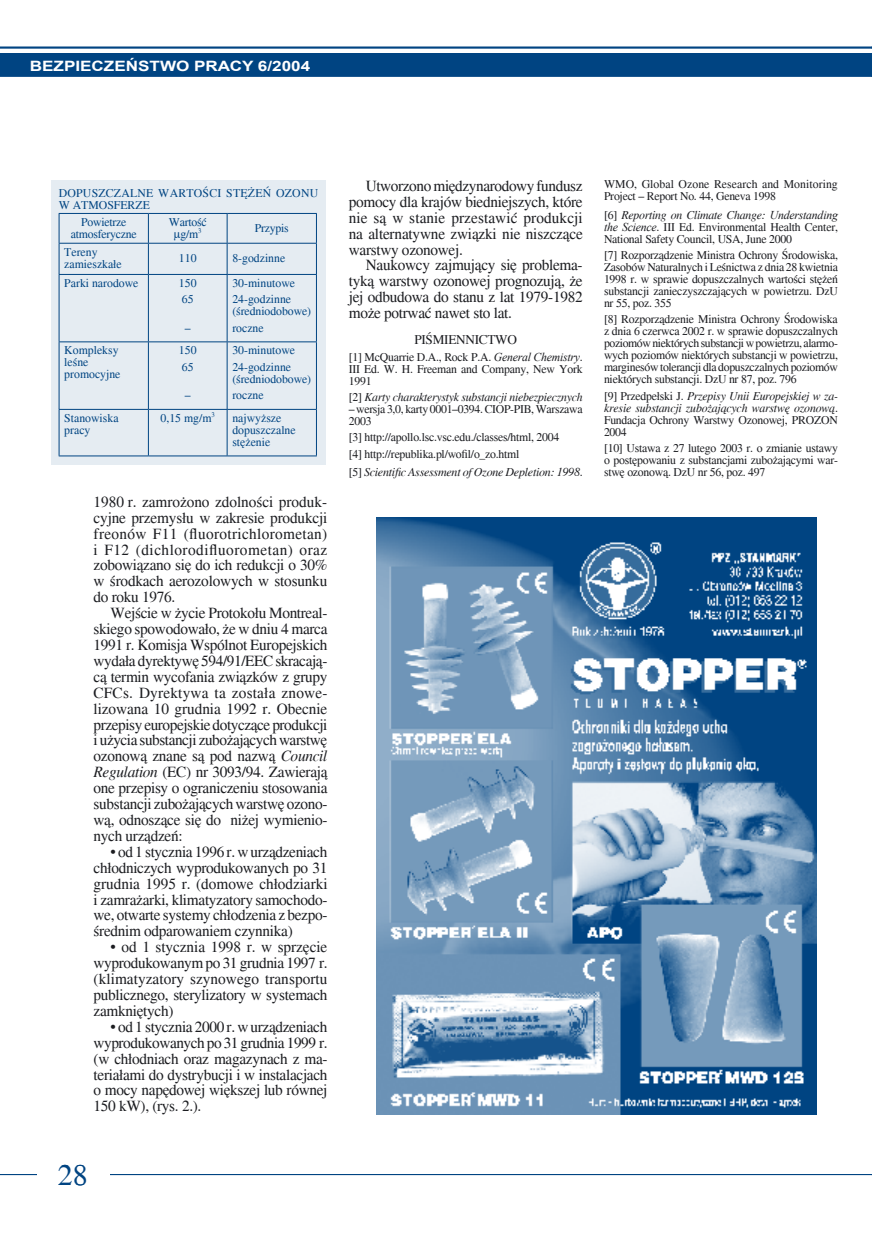
<style>
.page{position:relative;width:872px;height:1255px;background:#fff}
.page>*{position:absolute;margin:0;border:0;box-sizing:border-box;transform-origin:0 0}
.t1{font:30px "Times";color:#004482}
.TEKST_glowny{font:15.6px/15.9px "Times";letter-spacing:-.02em;color:#1b1c20;text-align:justify}
.t2{font:700 14.25px "Arial";color:#fff;scale:1.2 1}
.Pismiennictwo-tytul{font:13.5px "Times";letter-spacing:-.02em;color:#1b1c20}
.piśmiennictwo{font:12px/12px "Times";letter-spacing:-.02em;color:#1b1c20;text-align:justify}
.piśmiennictwo-2{font:italic 12px/12px "Times";letter-spacing:-.02em;color:#1b1c20;text-align:justify}
.tabela_8_8{font:12px/12px "Times";color:#004482}
.piśmiennictwo-3{font:12px/12px "Times";letter-spacing:.005em;color:#1b1c20}
.tabela_tytul{font:12px/12px "Times";letter-spacing:.02em;color:#004482}
.tabela_głowka_jasna{font:12px/12px "Times";letter-spacing:-.02em;color:#004482;text-align:center}
.s1{font-style:italic}
.s2{font-family:"Times New Roman";font-style:italic}
.s3{font-style:normal}
</style>
<div class="page">
<svg style="left:0;top:48px;width:872px;height:28px;background:#276095"></svg>
<hr style="left:0;top:47px;width:872px;height:1px;background:#004482">
<hr style="left:0;top:1174px;width:872px;height:1px;background:#004482">
<div style="left:37px;top:1166px;width:72px;height:17px;background:#fff"></div>
<div style="left:51px;top:180px;width:275px;height:285px;background:#e5ecf2"></div>
<hr style="left:59px;top:213px;width:89px;height:1px;background:#004482">
<svg style="left:59px;top:214px;width:1px;height:29px"></svg>
<hr style="left:148px;top:213px;width:79px;height:1px;background:#004482">
<svg style="left:148px;top:214px;width:1px;height:29px"></svg>
<hr style="left:227px;top:213px;width:90px;height:1px;background:#004482">
<svg style="left:227px;top:214px;width:1px;height:29px"></svg>
<svg style="left:316px;top:214px;width:1px;height:29px"></svg>
<hr style="left:59px;top:243px;width:89px;height:1px;background:#004482">
<hr style="left:59px;top:243px;width:1px;height:31px;background:#004482">
<hr style="left:148px;top:243px;width:79px;height:1px;background:#004482">
<hr style="left:148px;top:243px;width:1px;height:31px;background:#004482">
<hr style="left:227px;top:243px;width:90px;height:1px;background:#004482">
<hr style="left:227px;top:243px;width:1px;height:31px;background:#004482">
<hr style="left:316px;top:243px;width:1px;height:31px;background:#004482">
<hr style="left:59px;top:274px;width:89px;height:1px;background:#004482">
<hr style="left:59px;top:275px;width:1px;height:66px;background:#004482">
<hr style="left:148px;top:274px;width:79px;height:1px;background:#004482">
<hr style="left:148px;top:275px;width:1px;height:66px;background:#004482">
<hr style="left:227px;top:274px;width:90px;height:1px;background:#004482">
<hr style="left:227px;top:275px;width:1px;height:66px;background:#004482">
<hr style="left:316px;top:275px;width:1px;height:66px;background:#004482">
<hr style="left:59px;top:341px;width:89px;height:1px;background:#004482">
<hr style="left:59px;top:342px;width:1px;height:67px;background:#004482">
<hr style="left:148px;top:341px;width:79px;height:1px;background:#004482">
<hr style="left:148px;top:342px;width:1px;height:67px;background:#004482">
<hr style="left:227px;top:341px;width:90px;height:1px;background:#004482">
<hr style="left:227px;top:342px;width:1px;height:67px;background:#004482">
<hr style="left:316px;top:342px;width:1px;height:67px;background:#004482">
<hr style="left:59px;top:409px;width:89px;height:1px;background:#004482">
<hr style="left:59px;top:410px;width:1px;height:45px;background:#004482">
<hr style="left:148px;top:409px;width:79px;height:1px;background:#004482">
<hr style="left:148px;top:410px;width:1px;height:45px;background:#004482">
<hr style="left:227px;top:409px;width:90px;height:1px;background:#004482">
<hr style="left:227px;top:410px;width:1px;height:45px;background:#004482">
<hr style="left:316px;top:410px;width:1px;height:45px;background:#004482">
<hr style="left:59px;top:455px;width:89px;height:1px;background:#004482">
<hr style="left:148px;top:455px;width:79px;height:1px;background:#004482">
<hr style="left:227px;top:455px;width:90px;height:1px;background:#004482">
<img style="left:376px;top:517px;width:440px;height:597px">
<p class="t2" style="left:30px;top:56px;width:235px">BEZPIECZEŃSTWO PRACY 6/2004</p>
<p class="tabela_tytul" style="left:59px;top:187px;width:261px">DOPUSZCZALNE WARTOŚCI STĘŻEŃ OZONU<br>W ATMOSFERZE</p>
<p class="tabela_głowka_jasna" style="left:71px;top:216px;width:67px">Powietrze atmosferyczne</p>
<p class="tabela_głowka_jasna" style="left:169px;top:216px;width:39px">Wartość g/m<sup>3</sup></p>
<p class="tabela_głowka_jasna" style="left:255px;top:222px;width:35px">Przypis</p>
<p class="tabela_8_8" style="left:64px;top:246px;width:59px">Tereny zamieszkałe</p>
<p class="tabela_8_8" style="left:179px;top:252px;width:19px">110</p>
<p class="tabela_8_8" style="left:232px;top:252px;width:54px">8-godzinne</p>
<p class="tabela_8_8" style="left:64px;top:277px;width:76px">Parki narodowe</p>
<p class="tabela_8_8" style="left:179px;top:277px;width:19px">150</p>
<p class="tabela_8_8" style="left:182px;top:293px;width:13px">65</p>
<p class="tabela_8_8" style="left:185px;top:321px;width:7px">–</p>
<p class="tabela_8_8" style="left:232px;top:277px;width:64px">30-minutowe</p>
<p class="tabela_8_8" style="left:232px;top:293px;width:80px">24-godzinne (średniodobowe)</p>
<p class="tabela_8_8" style="left:232px;top:321px;width:33px">roczne</p>
<p class="tabela_8_8" style="left:64px;top:344px;width:58px">Kompleksy leśne promocyjne</p>
<p class="tabela_8_8" style="left:179px;top:344px;width:19px">150</p>
<p class="tabela_8_8" style="left:182px;top:361px;width:13px">65</p>
<p class="tabela_8_8" style="left:185px;top:389px;width:7px">–</p>
<p class="tabela_8_8" style="left:232px;top:344px;width:64px">30-minutowe</p>
<p class="tabela_8_8" style="left:232px;top:361px;width:80px">24-godzinne (średniodobowe)</p>
<p class="tabela_8_8" style="left:232px;top:389px;width:33px">roczne</p>
<p class="tabela_8_8" style="left:64px;top:412px;width:56px">Stanowiska pracy</p>
<p class="tabela_8_8" style="left:161px;top:412px;width:56px">0,15 mg/m<sup>3</sup></p>
<p class="tabela_8_8" style="left:232px;top:412px;width:65px">najwyższe dopuszczalne stężenie</p>
<p class="TEKST_glowny" style="left:94px;top:494px;width:235px">1980 r. zamrożono zdolności produk&shy;cyjne przemysłu w zakresie produkcji freonów F11 (fluorotrichlorometan) i F12 (dichlorodifluorometan) oraz zobowiązano się do ich redukcji o 30% w środkach aerozolowych w stosunku do roku 1976.</p>
<p class="TEKST_glowny" style="left:94px;top:605px;width:235px;text-indent:17px">Wejście w życie Protokołu Montreal&shy;skiego spowodowało, że w dniu 4 marca 1991 r. Komisja Wspólnot Europejskich wydała dyrektywę 594/91/EEC skracają&shy;cą termin wycofania związków z grupy CFCs. Dyrektywa ta została znowe&shy;lizowana 10 grudnia 1992 r. Obecnie przepisy europejskie dotyczące produkcji i użycia substancji zubożających warstwę ozonową znane są pod nazwą <span class="s1">Council Regulation</span> (EC) nr 3093/94. Zawierają one przepisy o ograniczeniu stosowania substancji zubożających warstwę ozono&shy;wą, odnoszące się do niżej wymienio&shy;nych urządzeń:</p>
<p class="TEKST_glowny" style="left:94px;top:843px;width:235px;text-indent:17px">• od 1 stycznia 1996 r. w urządzeniach chłodniczych wyprodukowanych po 31 grudnia 1995 r. (domowe chłodziarki i zamrażarki, klimatyzatory samochodo&shy;we, otwarte systemy chłodzenia z bezpo&shy;średnim odparowaniem czynnika)</p>
<p class="TEKST_glowny" style="left:94px;top:939px;width:235px;text-indent:17px">• od 1 stycznia 1998 r. w sprzęcie wyprodukowanym po 31 grudnia 1997 r. (klimatyzatory szynowego transportu publicznego, sterylizatory w systemach zamkniętych)</p>
<p class="TEKST_glowny" style="left:94px;top:1018px;width:235px;text-indent:17px">• od 1 stycznia 2000 r. w urządzeniach wyprodukowanych po 31 grudnia 1999 r. (w chłodniach oraz magazynach z ma&shy;teriałami do dystrybucji i w instalacjach o mocy napędowej większej lub równej 150 kW), (rys. 2.).</p>
<h1 class="t1" style="left:58px;top:1157px;width:31px">28</h1>
<p class="TEKST_glowny" style="left:349px;top:178px;width:235px;text-indent:17px">Utworzono międzynarodowy fundusz pomocy dla krajów biedniejszych, które nie są w stanie przestawić produkcji na alternatywne związki nie niszczące warstwy ozonowej.</p>
<p class="TEKST_glowny" style="left:349px;top:257px;width:235px;text-indent:17px">Naukowcy zajmujący się problema&shy;tyką warstwy ozonowej prognozują, że jej odbudowa do stanu z lat 1979-1982 może potrwać nawet sto lat.</p>
<p class="Pismiennictwo-tytul" style="left:414px;top:332px;width:104px">PIŚMIENNICTWO</p>
<p class="piśmiennictwo" style="left:349px;top:351px;width:235px">[1] McQuarrie D.A., Rock P.A. <span class="s2">General Chemistry</span>.<br>III Ed. W. H. Freeman and Company, New York 1991</p>
<p class="piśmiennictwo-2" style="left:349px;top:391px;width:235px"><span class="s3">[2]</span> Karty charakterystyk substancji niebezpiecznych</p>
<p class="piśmiennictwo" style="left:349px;top:403px;width:235px">– wersja 3,0, karty 0001–0394. CIOP-PIB, Warszawa<br>2003</p>
<p class="piśmiennictwo" style="left:349px;top:431px;width:212px">[3] http://apollo.lsc.vsc.edu./classes/html, 2004</p>
<p class="piśmiennictwo" style="left:349px;top:447px;width:172px">[4] http://republika.pl/wofil/o_zo.html</p>
<p class="piśmiennictwo-2" style="left:349px;top:466px;width:235px"><span class="s3">[5]</span> Scientific Assessment of Ozone Depletion: 1998<span class="s3">.</span></p>
<p class="piśmiennictwo-3" style="left:604px;top:178px;width:235px">WMO, Global Ozone Research and Monitoring<br>Project – Report No. 44, Geneva 1998</p>
<p class="piśmiennictwo" style="left:604px;top:209px;width:235px">[6] <span class="s1">Reporting on Climate Change:</span> <span class="s2">Understanding the Science</span>. III Ed. Environmental Health Center, National Safety Council, USA, June 2000</p>
<p class="piśmiennictwo" style="left:604px;top:249px;width:235px">[7] Rozporządzenie Ministra Ochrony Środowiska, Zasobów Naturalnych i Leśnictwa z dnia 28 kwietnia 1998 r. w sprawie dopuszczalnych wartości stężeń substancji zanieczyszczających w powietrzu. DzU nr 55, poz. 355</p>
<p class="piśmiennictwo" style="left:604px;top:313px;width:235px">[8] Rozporządzenie Ministra Ochrony Środowiska z dnia 6 czerwca 2002 r. w sprawie dopuszczalnych poziomów niektórych substancji w powietrzu, alarmo&shy;wych poziomów niektórych substancji w powietrzu, marginesów tolerancji dla dopuszczalnych poziomów niektórych substancji. DzU nr 87, poz. 796</p>
<p class="piśmiennictwo-2" style="left:604px;top:390px;width:235px"><span class="s3">[9] Przedpełski J.</span> Przepisy Unii Europejskiej w za&shy;kresie substancji zubożających warstwę ozonową<span class="s3">.<br>Fundacja Ochrony Warstwy Ozonowej, PROZON 2004</span></p>
<p class="piśmiennictwo" style="left:604px;top:442px;width:235px">[10] Ustawa z 27 lutego 2003 r. o zmianie ustawy o postępowaniu z substancjami zubożającymi war&shy;stwę ozonową. DzU nr 56, poz. 497</p>
</div>
